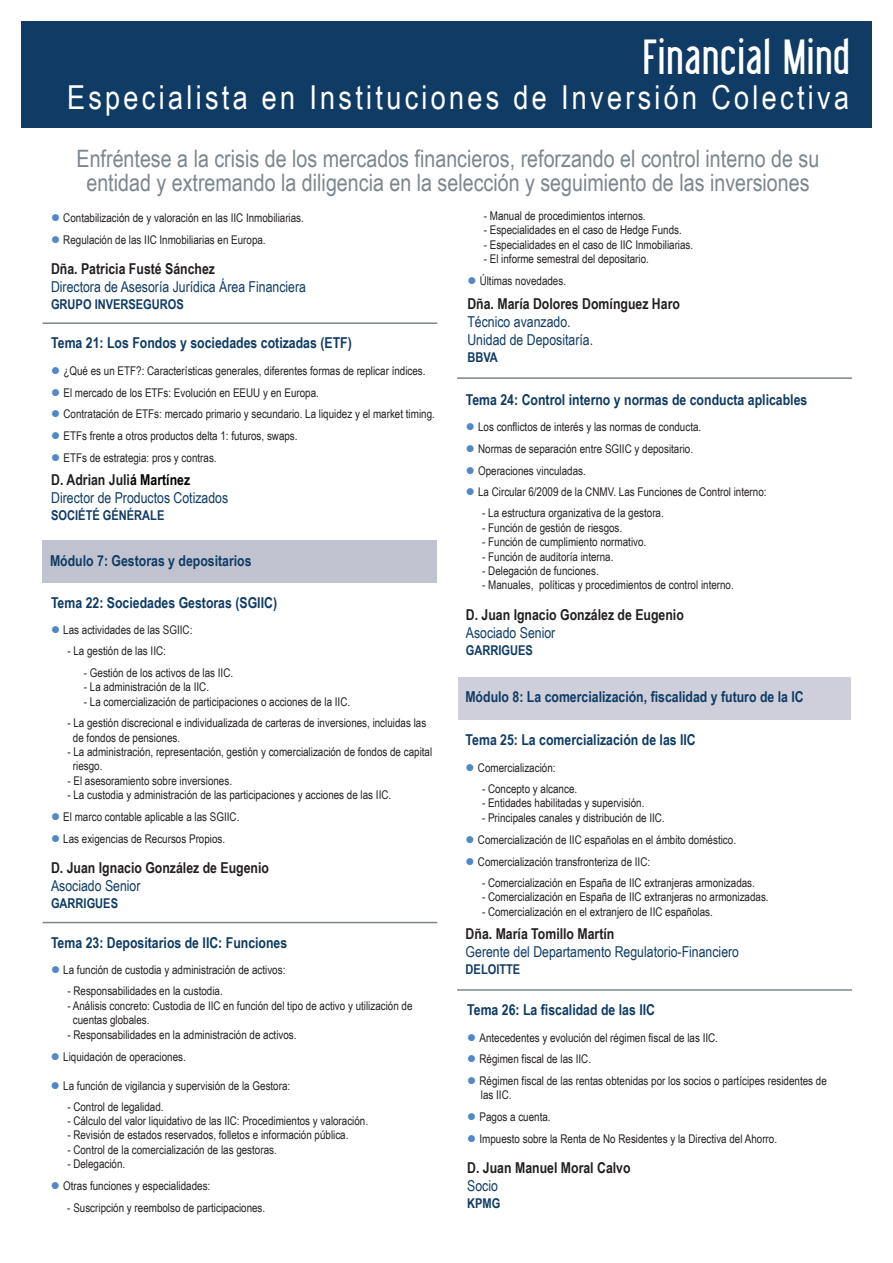
<style>
.page{position:relative;width:893px;height:1263px;background:#fff}
.page>*{position:absolute;margin:0;border:0;box-sizing:border-box;transform-origin:0 0}
.t1{font:48px "Libel Suit";letter-spacing:.05em;color:#fff}
.t2{font:33px "Arial Narrow";letter-spacing:.1em;color:#fff}
.t3{font:24px/24px "Arial Narrow";color:#7c868d;text-align:center}
.t4{font:700 15px "Arial Narrow";color:#0f3b64}
.t5{font:15px/18px "Arial Narrow";color:#0f3b64}
.t6{font:700 15px "Arial Narrow";color:#231f20}
.t7{font:700 13.5px "Arial Narrow";color:#0f3b64}
.t8{font:12px/14.4px "Arial Narrow";color:#231f20}
.s1{color:#5288c6}
.s2{font-weight:700;color:#231f20}
.s3{font-weight:700;color:#000}
</style>
<div class="page">
<hr style="left:43px;top:322px;width:394px;height:2px;background:#7c868d">
<div style="left:43px;top:540px;width:394px;height:43px;background:#c1c2d0"></div>
<hr style="left:43px;top:922px;width:394px;height:1px;background:#7c868d">
<div style="left:21px;top:21px;width:851px;height:107px;background:#0f3b64"></div>
<hr style="left:457px;top:377px;width:395px;height:2px;background:#7c868d">
<div style="left:458px;top:677px;width:392px;height:42px;background:#cecfda"></div>
<hr style="left:457px;top:989px;width:395px;height:2px;background:#7c868d">
<h1 class="t1" style="left:643px;top:33px;width:207px">Financial Mind</h1>
<h2 class="t2" style="left:67px;top:78px;width:783px">Especialista en Instituciones de Inversión Colectiva</h2>
<h3 class="t3" style="left:77px;top:146px;width:744px">Enfréntese a la crisis de los mercados financieros, reforzando el control interno de su entidad y extremando la diligencia en la selección y seguimiento de las inversiones</h3>
<p class="t8" style="left:51px;top:210px;width:254px"><span class="s1">●</span> Contabilización de y valoración en las IIC Inmobiliarias.</p>
<p class="t8" style="left:51px;top:232px;width:216px"><span class="s1">●</span> Regulación de las IIC Inmobiliarias en Europa.</p>
<p class="t6" style="left:51px;top:260px;width:166px">Dña. Patricia Fusté Sánchez</p>
<p class="t5" style="left:51px;top:278px;width:256px">Directora de Asesoría Jurídica Área Financiera</p>
<p class="t7" style="left:51px;top:296px;width:134px">GRUPO INVERSEGUROS</p>
<p class="t4" style="left:51px;top:334px;width:302px">Tema 21: Los Fondos y sociedades cotizadas (ETF)</p>
<p class="t8" style="left:51px;top:363px;width:376px"><span class="s1">●</span> ¿Qué es un ETF?: Características generales, diferentes formas de replicar índices.</p>
<p class="t8" style="left:51px;top:385px;width:269px"><span class="s1">●</span> El mercado de los ETFs: Evolución en EEUU y en Europa.</p>
<p class="t8" style="left:51px;top:407px;width:385px"><span class="s1">●</span> Contratación de ETFs: mercado primario y secundario. La liquidez y el market timing.</p>
<p class="t8" style="left:51px;top:428px;width:248px"><span class="s1">●</span> ETFs frente a otros productos delta 1: futuros, swaps.</p>
<p class="t8" style="left:51px;top:450px;width:167px"><span class="s1">●</span> ETFs de estrategia: pros y contras.</p>
<p class="t5" style="left:51px;top:470px;width:179px"><span class="s2">D. Adrian Juli</span><span class="s3">á Martínez<br></span>Director de Productos Cotizados</p>
<p class="t7" style="left:51px;top:507px;width:115px">SOCIÉTÉ GÉNÉRALE</p>
<p class="t4" style="left:50px;top:552px;width:203px">Módulo 7: Gestoras y depositarios</p>
<p class="t4" style="left:51px;top:594px;width:228px">Tema 22: Sociedades Gestoras (SGIIC)</p>
<p class="t8" style="left:51px;top:622px;width:143px"><span class="s1">●</span> Las actividades de las SGIIC:</p>
<p class="t8" style="left:67px;top:644px;width:100px">- La gestión de las IIC:</p>
<p class="t8" style="left:84px;top:665px;width:151px">- Gestión de los activos de las IIC.</p>
<p class="t8" style="left:84px;top:680px;width:127px">- La administración de la IIC.</p>
<p class="t8" style="left:84px;top:694px;width:268px">- La comercialización de participaciones o acciones de la IIC.</p>
<p class="t8" style="left:73px;top:716px;width:355px;text-indent:-5px">- La gestión discrecional e individualizada de carteras de inversiones, incluidas las de fondos de pensiones.</p>
<p class="t8" style="left:73px;top:744px;width:361px;text-indent:-5px">- La administración, representación, gestión y comercialización de fondos de capital riesgo.</p>
<p class="t8" style="left:67px;top:773px;width:166px">- El asesoramiento sobre inversiones.</p>
<p class="t8" style="left:67px;top:788px;width:325px">- La custodia y administración de las participaciones y acciones de las IIC.</p>
<p class="t8" style="left:51px;top:810px;width:190px"><span class="s1">●</span> El marco contable aplicable a las SGIIC.</p>
<p class="t8" style="left:51px;top:831px;width:176px"><span class="s1">●</span> Las exigencias de Recursos Propios.</p>
<p class="t6" style="left:51px;top:859px;width:220px">D. Juan Ignacio González de Eugenio</p>
<p class="t5" style="left:51px;top:877px;width:91px">Asociado Senior</p>
<p class="t7" style="left:51px;top:896px;width:69px">GARRIGUES</p>
<p class="t4" style="left:51px;top:934px;width:238px">Tema 23: Depositarios de IIC: Funciones</p>
<p class="t8" style="left:51px;top:963px;width:236px"><span class="s1">●</span> La función de custodia y administración de activos:</p>
<p class="t8" style="left:67px;top:984px;width:157px">- Responsabilidades en la custodia.</p>
<p class="t8" style="left:73px;top:998px;width:341px;text-indent:-5px">- Análisis concreto: Custodia de IIC en función del tipo de activo y utilización de cuentas globales.</p>
<p class="t8" style="left:67px;top:1027px;width:231px">- Responsabilidades en la administración de activos.</p>
<p class="t8" style="left:51px;top:1049px;width:136px"><span class="s1">●</span> Liquidación de operaciones.</p>
<p class="t8" style="left:51px;top:1078px;width:241px"><span class="s1">●</span> La función de vigilancia y supervisión de la Gestora:</p>
<p class="t8" style="left:67px;top:1099px;width:98px">- Control de legalidad.</p>
<p class="t8" style="left:67px;top:1113px;width:302px">- Cálculo del valor liquidativo de las IIC: Procedimientos y valoración.</p>
<p class="t8" style="left:67px;top:1128px;width:283px">- Revisión de estados reservados, folletos e información pública.</p>
<p class="t8" style="left:67px;top:1142px;width:211px">- Control de la comercialización de las gestoras.</p>
<p class="t8" style="left:67px;top:1157px;width:59px">- Delegación.</p>
<p class="t8" style="left:51px;top:1179px;width:161px"><span class="s1">●</span> Otras funciones y especialidades:</p>
<p class="t8" style="left:67px;top:1200px;width:199px">- Suscripción y reembolso de participaciones.</p>
<p class="t8" style="left:484px;top:209px;width:163px">- Manual de procedimientos internos.</p>
<p class="t8" style="left:484px;top:223px;width:200px">- Especialidades en el caso de Hedge Funds.</p>
<p class="t8" style="left:484px;top:237px;width:211px">- Especialidades en el caso de IIC Inmobiliarias.</p>
<p class="t8" style="left:484px;top:252px;width:167px">- El informe semestral del depositario.</p>
<p class="t8" style="left:467px;top:274px;width:100px"><span class="s1">●</span> Últimas novedades.</p>
<p class="t6" style="left:467px;top:295px;width:214px">Dña. María Dolores Domínguez Haro</p>
<p class="t5" style="left:467px;top:312px;width:127px">Técnico avanzado.<br>Unidad de Depositaría.</p>
<p class="t7" style="left:467px;top:349px;width:32px">BBVA</p>
<p class="t4" style="left:466px;top:391px;width:343px">Tema 24: Control interno y normas de conducta aplicables</p>
<p class="t8" style="left:466px;top:420px;width:237px"><span class="s1">●</span> Los conflictos de interés y las normas de conducta.</p>
<p class="t8" style="left:466px;top:441px;width:229px"><span class="s1">●</span> Normas de separación entre SGIIC y depositario.</p>
<p class="t8" style="left:466px;top:463px;width:122px"><span class="s1">●</span> Operaciones vinculadas.</p>
<p class="t8" style="left:466px;top:485px;width:302px"><span class="s1">●</span> La Circular 6/2009 de la CNMV. Las Funciones de Control interno:</p>
<p class="t8" style="left:482px;top:506px;width:183px">- La estructura organizativa de la gestora.</p>
<p class="t8" style="left:482px;top:520px;width:142px">- Función de gestión de riesgos.</p>
<p class="t8" style="left:482px;top:535px;width:166px">- Función de cumplimiento normativo.</p>
<p class="t8" style="left:482px;top:549px;width:133px">- Función de auditoría interna.</p>
<p class="t8" style="left:482px;top:563px;width:118px">- Delegación de funciones.</p>
<p class="t8" style="left:482px;top:578px;width:253px">- Manuales, políticas y procedimientos de control interno.</p>
<p class="t6" style="left:466px;top:606px;width:220px">D. Juan Ignacio González de Eugenio</p>
<p class="t5" style="left:466px;top:624px;width:91px">Asociado Senior</p>
<p class="t7" style="left:466px;top:643px;width:69px">GARRIGUES</p>
<p class="t4" style="left:465px;top:688px;width:340px">Módulo 8: La comercialización, fiscalidad y futuro de la IC</p>
<p class="t4" style="left:466px;top:731px;width:232px">Tema 25: La comercialización de las IIC</p>
<p class="t8" style="left:466px;top:760px;width:91px"><span class="s1">●</span> Comercialización:</p>
<p class="t8" style="left:482px;top:781px;width:97px">- Concepto y alcance.</p>
<p class="t8" style="left:482px;top:796px;width:164px">- Entidades habilitadas y supervisión.</p>
<p class="t8" style="left:482px;top:810px;width:184px">- Principales canales y distribución de IIC.</p>
<p class="t8" style="left:466px;top:832px;width:272px"><span class="s1">●</span> Comercialización de IIC españolas en el ámbito doméstico.</p>
<p class="t8" style="left:466px;top:854px;width:186px"><span class="s1">●</span> Comercialización transfronteriza de IIC:</p>
<p class="t8" style="left:482px;top:875px;width:274px">- Comercialización en España de IIC extranjeras armonizadas.</p>
<p class="t8" style="left:482px;top:889px;width:288px">- Comercialización en España de IIC extranjeras no armonizadas.</p>
<p class="t8" style="left:482px;top:904px;width:232px">- Comercialización en el extranjero de IIC españolas.</p>
<p class="t6" style="left:466px;top:925px;width:150px">Dña. María Tomillo Martín</p>
<p class="t5" style="left:466px;top:943px;width:275px">Gerente del Departamento Regulatorio-Financiero</p>
<p class="t7" style="left:466px;top:962px;width:56px">DELOITTE</p>
<p class="t4" style="left:467px;top:1001px;width:189px">Tema 26: La fiscalidad de las IIC</p>
<p class="t8" style="left:467px;top:1030px;width:252px"><span class="s1">●</span> Antecedentes y evolución del régimen fiscal de las IIC.</p>
<p class="t8" style="left:467px;top:1052px;width:125px"><span class="s1">●</span> Régimen fiscal de las IIC.</p>
<p class="t8" style="left:481px;top:1073px;width:347px;line-height:14px;text-indent:-14px"><span class="s1">●</span> Régimen fiscal de las rentas obtenidas por los socios o partícipes residentes de las IIC.</p>
<p class="t8" style="left:467px;top:1109px;width:85px"><span class="s1">●</span> Pagos a cuenta.</p>
<p class="t8" style="left:467px;top:1131px;width:311px"><span class="s1">●</span> Impuesto sobre la Renta de No Residentes y la Directiva del Ahorro.</p>
<p class="t6" style="left:467px;top:1159px;width:165px">D. Juan Manuel Moral Calvo</p>
<p class="t5" style="left:467px;top:1177px;width:32px">Socio</p>
<p class="t7" style="left:467px;top:1195px;width:35px">KPMG</p>
</div>
